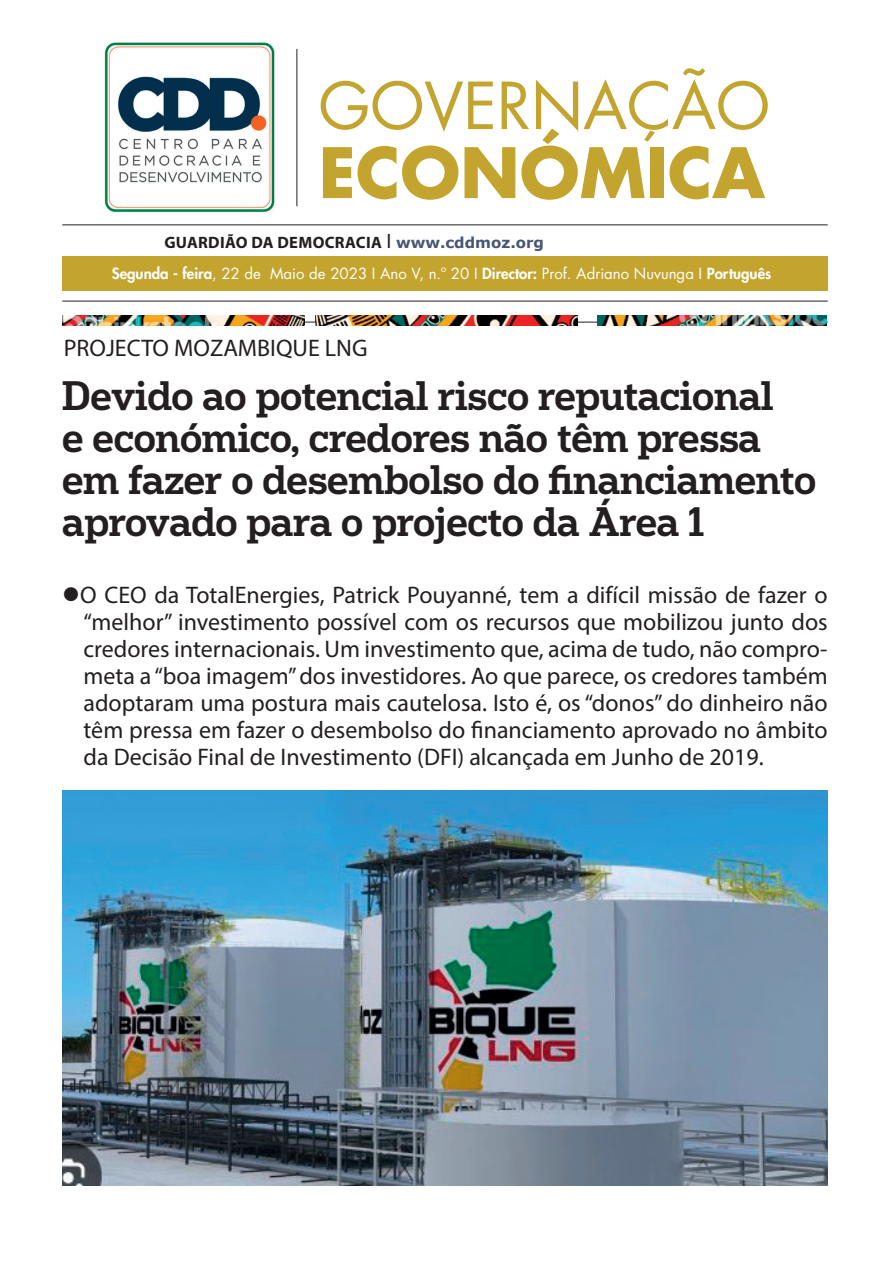
<style>
.page{position:relative;width:893px;height:1263px;background:#fff}
.page>*{position:absolute;margin:0;border:0;box-sizing:border-box;transform-origin:0 0}
.t1{font:700 67.5px "Futura LT";color:#c2a42e}
.t2{font:63px "Futura LT";letter-spacing:-.005em;color:#c2a42e}
.t3{font:500 39px/42px "Popular";letter-spacing:-.01em;color:#231f20}
.t4{font:24px/27px "Myriad Pro";color:#231f20;text-align:justify}
.t5{font:700 16.5px "Myriad Pro";letter-spacing:.02em;color:#231f20}
.t6{font:15px "Futura LT";color:#fff}
.s1{font-weight:400;font-size:20.85px}
.s2{font-family:"Verdana";font-size:15px;color:#485775}
.s3{font-weight:800}
</style>
<div class="page">
<hr style="left:297px;top:49px;width:1px;height:157px;background:#231f20">
<div style="left:62px;top:256px;width:766px;height:35px;background:#c2a42e"></div>
<hr style="left:62px;top:322px;width:766px;height:1px;background:#231f20">
<img style="left:62px;top:315px;width:243px;height:11px">
<img style="left:316px;top:315px;width:261px;height:11px">
<img style="left:598px;top:315px;width:229px;height:11px">
<img style="left:105px;top:42px;width:170px;height:170px">
<hr style="left:62px;top:301px;width:766px;height:1px;background:#231f20">
<hr style="left:62px;top:225px;width:766px;height:1px;background:#231f20">
<img style="left:62px;top:791px;width:766px;height:395px">
<h2 class="t2" style="left:319px;top:66px;width:453px">GOVERNAÇÃO</h2>
<h1 class="t1" style="left:319px;top:128px;width:448px">ECONÓMICA</h1>
<p class="t5" style="left:164px;top:231px;width:381px">GUARDIÃO DA DEMOCRACIA <span class="s1">I</span> <span class="s2">www.cddmoz.org</span></p>
<p class="t6" style="left:112px;top:263px;width:661px"><span class="s3">Segunda - feira</span>, 22 de Maio de 2023 I Ano V, n.º 20 I <span class="s3">Director:</span> Prof. Adriano Nuvunga I <span class="s3">Português</span></p>
<p class="t4" style="left:64px;top:334px;width:305px">PROJECTO MOZAMBIQUE LNG</p>
<h3 class="t3" style="left:62px;top:373px;width:755px">Devido ao potencial risco reputacional<br>e económico, credores não têm pressa em fazer o desembolso do financiamento aprovado para o projecto da Área 1</h3>
<p class="t4" style="left:84px;top:581px;width:746px;text-indent:-21px">●O CEO da TotalEnergies, Patrick Pouyanné, tem a difícil missão de fazer o “melhor” investimento possível com os recursos que mobilizou junto dos credores internacionais. Um investimento que, acima de tudo, não compro&shy;meta a “boa imagem” dos investidores. Ao que parece, os credores também adoptaram uma postura mais cautelosa. Isto é, os “donos” do dinheiro não têm pressa em fazer o desembolso do financiamento aprovado no âmbito da Decisão Final de Investimento (DFI) alcançada em Junho de 2019.</p>
</div>
